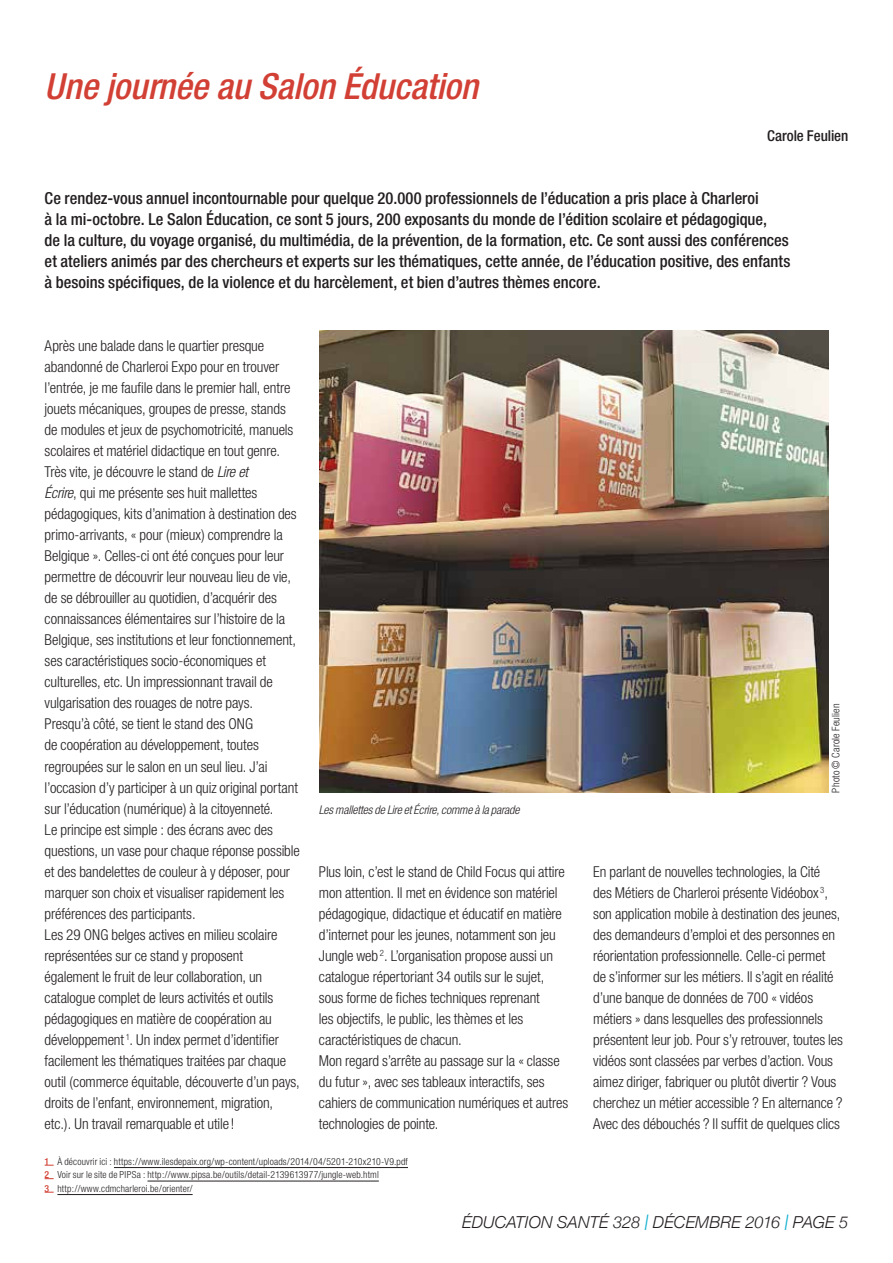
<style>
.page{position:relative;width:893px;height:1263px;background:#fff}
.page>*{position:absolute;margin:0;border:0;box-sizing:border-box;transform-origin:0 0}
.t1{font:italic 500 condensed 36px "Helvetica Neue";letter-spacing:-.005em;color:#d23f34}
.t2{font:500 condensed 16.5px/21px "Helvetica Neue";color:#231f20}
.t3{font:italic 300 16.5px "Helvetica Neue";letter-spacing:.005em;color:#231f20}
.t4{font:300 condensed 15px/21px "Helvetica Neue";letter-spacing:-.005em;color:#231f20}
.t5{font:500 condensed 15px "Helvetica Neue";letter-spacing:-.005em;color:#231f20}
.t6{font:italic 300 condensed 12px "Helvetica Neue";letter-spacing:-.01em;color:#231f20}
.t7{font:300 condensed 10.5px "Helvetica Neue";letter-spacing:.01em;color:#231f20}
.t8{font:300 condensed 9.75px/13.5px "Helvetica Neue";letter-spacing:.015em;color:#231f20}
.s1{font-style:italic}
.s2{font-weight:500;color:#d23f34}
.s3{font-size:21.45px;color:#0caecf}
</style>
<div class="page">
<hr style="left:114px;top:1167px;width:294px;height:1px;background:#231f20">
<hr style="left:147px;top:1181px;width:232px;height:1px;background:#231f20">
<hr style="left:57px;top:1194px;width:136px;height:1px;background:#231f20">
<img style="left:320px;top:330px;width:508px;height:462px">
<h1 class="t1" style="left:45px;top:65px;width:435px">Une journée au Salon Éducation</h1>
<p class="t5" style="left:767px;top:127px;width:83px">Carole Feulien</p>
<p class="t2" style="left:45px;top:188px;width:747px">Ce rendez-vous annuel incontournable pour quelque 20.000 professionnels de l’éducation a pris place à Charleroi<br>à la mi-octobre. Le Salon Éducation, ce sont 5 jours, 200 exposants du monde de l’édition scolaire et pédagogique,<br>de la culture, du voyage organisé, du multimédia, de la prévention, de la formation, etc. Ce sont aussi des conférences et ateliers animés par des chercheurs et experts sur les thématiques, cette année, de l’éducation positive, des enfants à besoins spécifiques, de la violence et du harcèlement, et bien d’autres thèmes encore.</p>
<p class="t4" style="left:45px;top:335px;width:257px">Après une balade dans le quartier presque abandonné de Charleroi Expo pour en trouver l’entrée, je me faufile dans le premier hall, entre jouets mécaniques, groupes de presse, stands de modules et jeux de psychomotricité, manuels scolaires et matériel didactique en tout genre.<br>Très vite, je découvre le stand de <span class="s1">Lire et<br>Écrire</span>, qui me présente ses huit mallettes pédagogiques, kits d’animation à destination des primo-arrivants, « pour (mieux) comprendre la Belgique ». Celles-ci ont été conçues pour leur permettre de découvrir leur nouveau lieu de vie, de se débrouiller au quotidien, d’acquérir des connaissances élémentaires sur l’histoire de la Belgique, ses institutions et leur fonctionnement, ses caractéristiques socio-économiques et culturelles, etc. Un impressionnant travail de vulgarisation des rouages de notre pays.<br>Presqu’à côté, se tient le stand des ONG<br>de coopération au développement, toutes regroupées sur le salon en un seul lieu. J’ai l’occasion d’y participer à un quiz original portant sur l’éducation (numérique) à la citoyenneté.<br>Le principe est simple : des écrans avec des questions, un vase pour chaque réponse possible et des bandelettes de couleur à y déposer, pour marquer son choix et visualiser rapidement les préférences des participants.<br>Les 29 ONG belges actives en milieu scolaire représentées sur ce stand y proposent également le fruit de leur collaboration, un catalogue complet de leurs activités et outils pédagogiques en matière de coopération au développement <sup>1</sup>. Un index permet d’identifier facilement les thématiques traitées par chaque outil (commerce équitable, découverte d’un pays, droits de l’enfant, environnement, migration, etc.). Un travail remarquable et utile !</p>
<p class="t6" style="left:319px;top:802px;width:202px">Les mallettes de Lire et Écrire, comme à la parade</p>
<p class="t7" style="left:830px;top:792px;width:90px;rotate:-90deg">Photo © Carole Feulien</p>
<p class="t4" style="left:319px;top:860px;width:251px">Plus loin, c’est le stand de Child Focus qui attire mon attention. Il met en évidence son matériel pédagogique, didactique et éducatif en matière d’internet pour les jeunes, notamment son jeu Jungle web <sup>2</sup>. L’organisation propose aussi un catalogue répertoriant 34 outils sur le sujet, sous forme de fiches techniques reprenant<br>les objectifs, le public, les thèmes et les caractéristiques de chacun.<br>Mon regard s’arrête au passage sur la « classe du futur », avec ses tableaux interactifs, ses cahiers de communication numériques et autres technologies de pointe.</p>
<p class="t4" style="left:593px;top:860px;width:251px">En parlant de nouvelles technologies, la Cité<br>des Métiers de Charleroi présente Vidéobox <sup>3</sup>, son application mobile à destination des jeunes, des demandeurs d’emploi et des personnes en réorientation professionnelle. Celle-ci permet<br>de s’informer sur les métiers. Il s’agit en réalité d’une banque de données de 700 « vidéos métiers » dans lesquelles des professionnels présentent leur job. Pour s’y retrouver, toutes les vidéos sont classées par verbes d’action. Vous aimez diriger, fabriquer ou plutôt divertir ? Vous cherchez un métier accessible ? En alternance ?<br>Avec des débouchés ? Il suffit de quelques clics</p>
<p class="t8" style="left:45px;top:1154px;width:365px"><span class="s2">1</span> À découvrir ici : https://www.ilesdepaix.org/wp-content/uploads/2014/04/5201-210x210-V9.pdf<br><span class="s2">2</span> Voir sur le site de PIPSa : http://www.pipsa.be/outils/detail-2139613977/jungle-web.html<br><span class="s2">3</span> http://www.cdmcharleroi.be/orienter/</p>
<p class="t3" style="left:462px;top:1209px;width:388px">ÉDUCATION SANTÉ 328 <span class="s3">I</span> DÉCEMBRE 2016 <span class="s3">I</span> PAGE 5</p>
</div>
